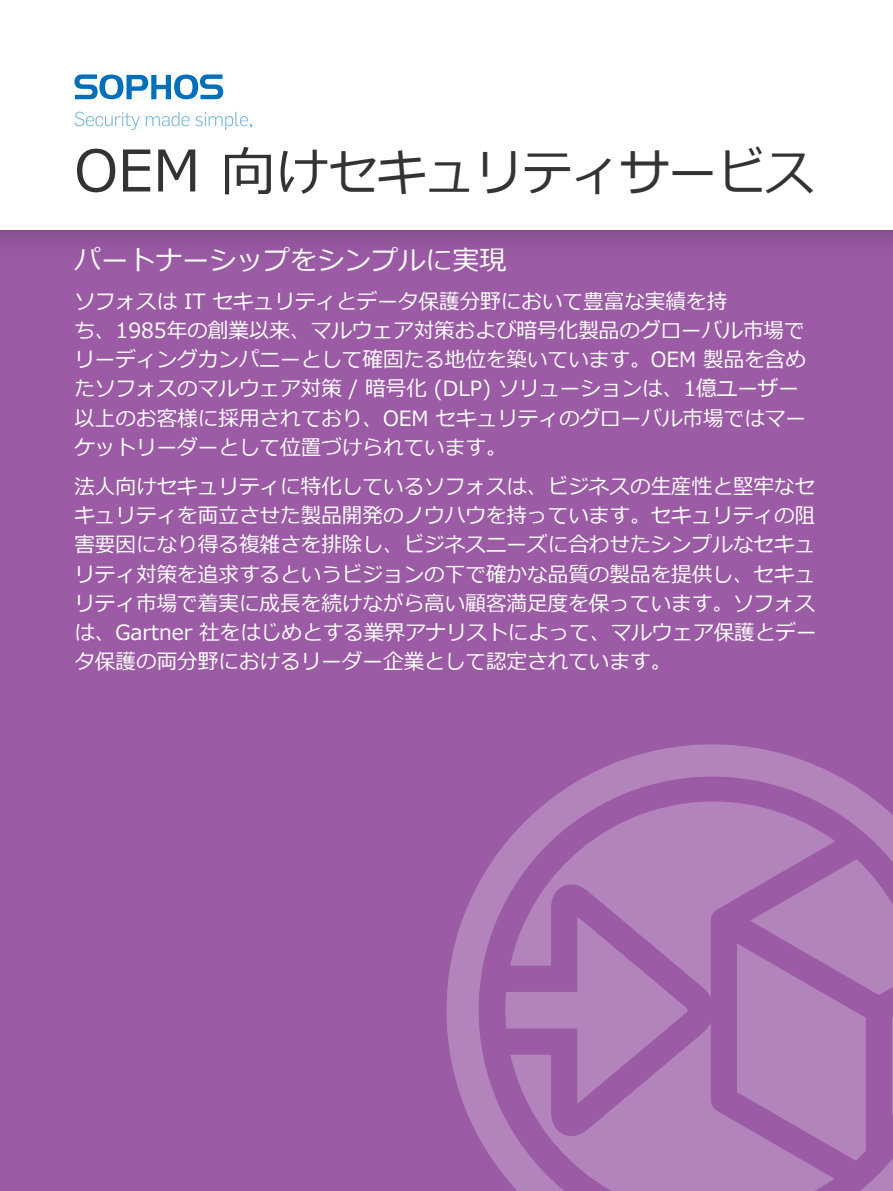
<style>
.page{position:relative;width:893px;height:1191px;background:#fff}
.page>*{position:absolute;margin:0;border:0;box-sizing:border-box;transform-origin:0 0}
.Title_2{font:51px "Meiryo";letter-spacing:-.02em;color:#323332}
.Intro_subheading{font:27px "Meiryo";color:#fff}
.Intro_copy{font:21px/29.2px "Meiryo";color:#fff}
.s1{font-size:57px}
.s2{font-size:54px}
</style>
<div class="page">
<div style="left:0;top:229px;width:893px;height:962px;background:#9b5ba5"></div>
<svg style="left:446px;top:744px;width:447px;height:447px;fill:#b383bb"></svg>
<svg style="left:737px;top:859px;width:156px;height:301px"></svg>
<svg style="left:74px;top:112px;width:66px;height:18px"></svg>
<svg style="left:146px;top:112px;width:105px;height:18px"></svg>
<svg style="left:74px;top:74px;width:149px;height:25px"></svg>
<p class="Title_2" style="left:74px;top:137px;width:742px"><span class="s1">OEM</span> <span class="s2">向け</span>セキュリティサービス</p>
<p class="Intro_subheading" style="left:74px;top:241px;width:433px">パートナーシップをシンプルに実現</p>
<p class="Intro_copy" style="left:74px;top:287px;width:733px">ソフォスは IT セキュリティとデータ保護分野において豊富な実績を持<br>ち、1985年の創業以来、マルウェア対策および暗号化製品のグローバル市場でリーディングカンパニーとして確固たる地位を築いています。OEM 製品を含めたソフォスのマルウェア対策 / 暗号化 (DLP) ソリューションは、1億ユーザー以上のお客様に採用されており、OEM セキュリティのグローバル市場ではマーケットリーダーとして位置づけられています。</p>
<p class="Intro_copy" style="left:74px;top:473px;width:744px;text-align:justify">法人向けセキュリティに特化しているソフォスは、ビジネスの生産性と堅牢なセキュリティを両立させた製品開発のノウハウを持っています。セキュリティの阻害要因になり得る複雑さを排除し、ビジネスニーズに合わせたシンプルなセキュリティ対策を追求するというビジョンの下で確かな品質の製品を提供し、セキュリティ市場で着実に成長を続けながら高い顧客満足度を保っています。ソフォスは、Gartner 社をはじめとする業界アナリストによって、マルウェア保護とデータ保護の両分野におけるリーダー企業として認定されています。</p>
</div>
